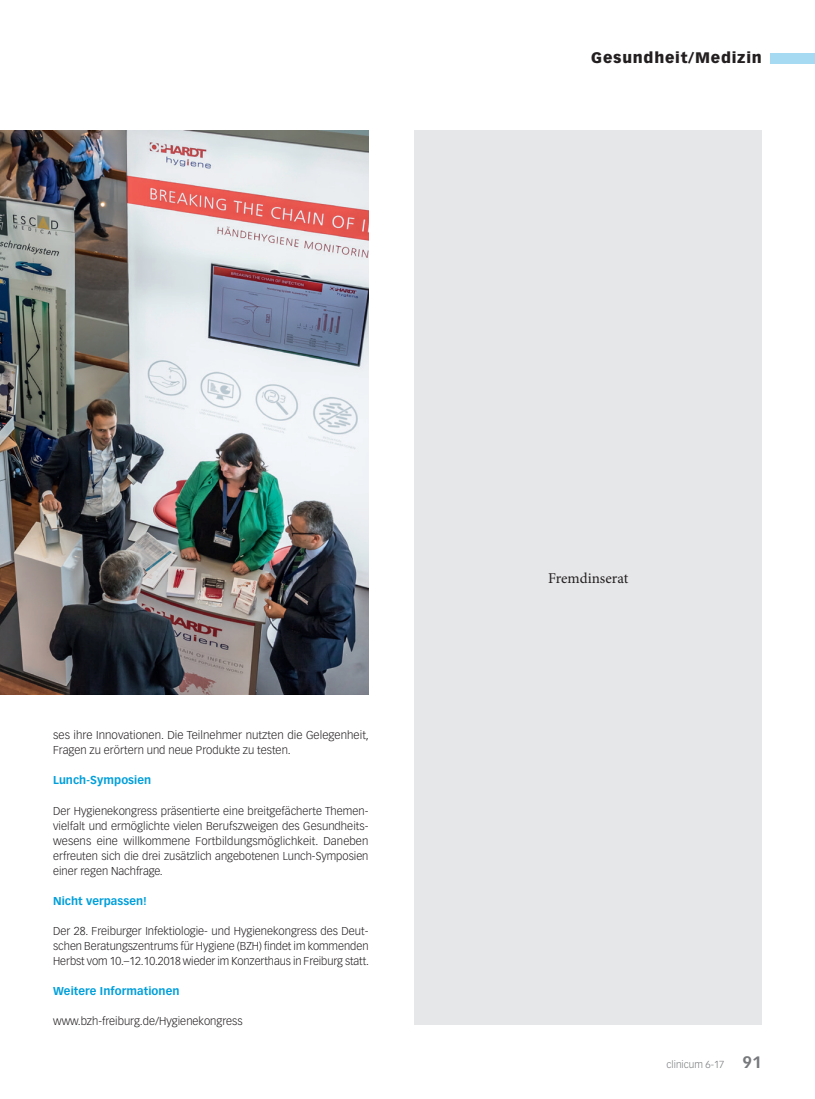
<style>
.page{position:relative;width:815px;height:1099px;background:#fff}
.page>*{position:absolute;margin:0;border:0;box-sizing:border-box;transform-origin:0 0}
.t1{font:900 15px "Vectora LT Std";letter-spacing:.05em;color:#231f20}
.t2{font:15px "Minion Pro";color:#231f20}
.t3{font:300 11.25px/15px "Vectora LT Std";color:#231f20;text-align:justify}
.t4{font:700 11.25px "Vectora LT Std";letter-spacing:.005em;color:#009fda}
.t5{font:300 10px "Vectora LT Std";color:#76787b}
.s1{font-weight:700;font-size:16.25px}
</style>
<div class="page">
<div style="left:770px;top:53px;width:45px;height:10px;background:#a5daf2"></div>
<img style="left:0;top:130px;width:369px;height:564px">
<div style="left:415px;top:130px;width:347px;height:894px;background:#e6e7e9"></div>
<h1 class="t1" style="left:591px;top:49px;width:172px">Gesundheit/Medizin</h1>
<p class="t3" style="left:53px;top:728px;width:317px">ses ihre Innovationen. Die Teilnehmer nutzten die Gelegenheit,<br>Fragen zu erörtern und neue Produkte zu testen.</p>
<p class="t4" style="left:53px;top:773px;width:100px">Lunch-Symposien</p>
<p class="t3" style="left:53px;top:803px;width:317px">Der Hygienekongress präsentierte eine breitgefächerte Themen&shy;vielfalt und ermöglichte vielen Berufszweigen des Gesundheits&shy;wesens eine willkommene Fortbildungsmöglichkeit. Daneben erfreuten sich die drei zusätzlich angebotenen Lunch-Symposien einer regen Nachfrage.</p>
<p class="t4" style="left:53px;top:893px;width:95px">Nicht verpassen!</p>
<p class="t3" style="left:53px;top:923px;width:317px">Der 28. Freiburger Infektiologie- und Hygienekongress des Deut&shy;schen Beratungszentrums für Hygiene (BZH) findet im kommenden Herbst vom 10.–12.10.2018 wieder im Konzerthaus in Freiburg statt.</p>
<p class="t4" style="left:53px;top:983px;width:128px">Weitere Informationen</p>
<p class="t3" style="left:53px;top:1013px;width:191px">www.bzh-freiburg.de/Hygienekongress</p>
<h1 class="t2" style="left:548px;top:568px;width:82px">Fremdinserat</h1>
<p class="t5" style="left:667px;top:1058px;width:97px">clinicum 6-17 <span class="s1">91</span></p>
</div>
